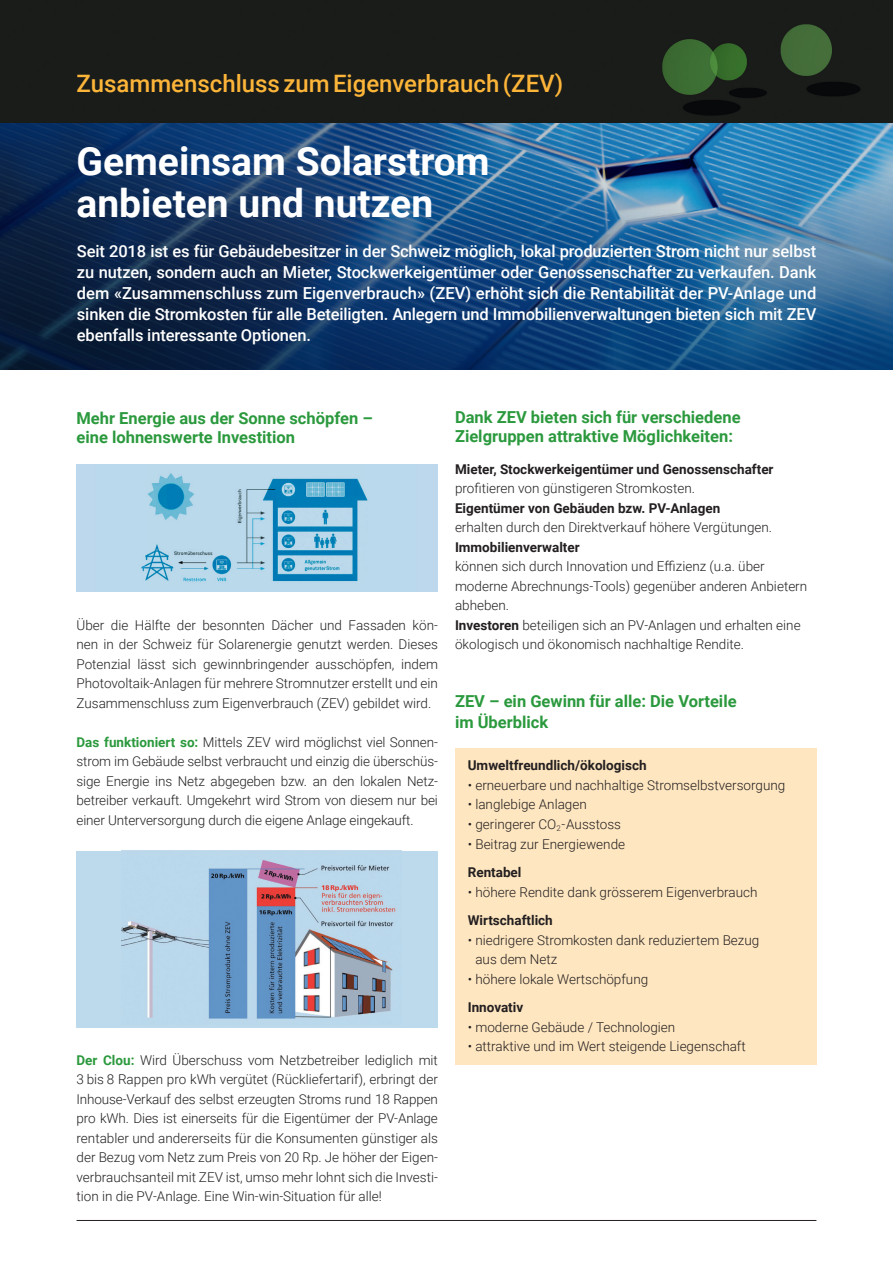
<style>
.page{position:relative;width:893px;height:1263px;background:#fff}
.page>*{position:absolute;margin:0;border:0;box-sizing:border-box;transform-origin:0 0}
.t1{font:700 39px "Roboto";color:#fff}
.t2{font:500 24px "Roboto";color:#fcb539}
.t3{font:500 16.5px/21px "Roboto";letter-spacing:-.01em;color:#fff;text-align:justify}
.t4{font:700 16.5px "Roboto";color:#2b993d}
.t5{font:300 13.5px/19.5px "Roboto";color:#231f20}
.t6{font:700 13.5px/19.5px "Roboto";color:#231f20}
.s1{font-weight:700;color:#2b993d}
.s2{font-weight:300}
.s3{font-weight:700}
</style>
<div class="page">
<div style="left:455px;top:748px;width:361px;height:317px;background:#fee6c0"></div>
<img style="left:681px;top:123px;width:212px;height:56px">
<hr style="left:77px;top:1220px;width:739px;height:1px;background:#231f20">
<div style="left:77px;top:851px;width:361px;height:176px;background:#bcdaec"></div>
<img style="left:122px;top:860px;width:274px;height:159px">
<img style="left:77px;top:464px;width:361px;height:127px">
<svg style="left:681px;top:179px;width:212px;height:191px;background:#3673a2"></svg>
<svg style="left:0;top:123px;width:681px;height:247px;background:#153f6f"></svg>
<div style="left:0;top:0;width:893px;height:123px;background:#1a1c1a"></div>
<p class="t2" style="left:77px;top:67px;width:488px">Zusammenschluss zum Eigenverbrauch (ZEV)</p>
<p class="t1" style="left:77px;top:134px;width:415px">Gemeinsam Solarstrom</p>
<p class="t1" style="left:77px;top:176px;width:358px">anbieten und nutzen</p>
<p class="t3" style="left:77px;top:240px;width:741px">Seit 2018 ist es für Gebäudebesitzer in der Schweiz möglich, lokal produzierten Strom nicht nur selbst zu nutzen, sondern auch an Mieter, Stockwerkeigentümer oder Genossenschafter zu verkaufen. Dank dem «Zusammenschluss zum Eigenverbrauch» (ZEV) erhöht sich die Rentabilität der PV-Anlage und sinken die Stromkosten für alle Beteiligten. Anlegern und Immobilienverwaltungen bieten sich mit ZEV ebenfalls interessante Optionen.</p>
<p class="t4" style="left:77px;top:406px;width:298px">Mehr Energie aus der Sonne schöpfen –</p>
<p class="t4" style="left:77px;top:426px;width:220px">eine lohnenswerte Investition</p>
<p class="t5" style="left:77px;top:615px;width:363px;text-align:justify">Über die Hälfte der besonnten Dächer und Fassaden kön&shy;nen in der Schweiz für Solarenergie genutzt werden. Dieses Potenzial lässt sich gewinnbringender ausschöpfen, indem Photovoltaik-Anlagen für mehrere Stromnutzer erstellt und ein Zusammenschluss zum Eigenverbrauch (ZEV) gebildet wird.</p>
<p class="t5" style="left:77px;top:732px;width:363px;text-align:justify"><span class="s1">Das funktioniert so:</span> Mittels ZEV wird möglichst viel Sonnen&shy;strom im Gebäude selbst verbraucht und einzig die überschüs&shy;sige Energie ins Netz abgegeben bzw. an den lokalen Netz&shy;betreiber verkauft. Umgekehrt wird Strom von diesem nur bei einer Unterversorgung durch die eigene Anlage eingekauft.</p>
<p class="t5" style="left:77px;top:1050px;width:363px;text-align:justify"><span class="s1">Der Clou:</span> Wird Überschuss vom Netzbetreiber lediglich mit 3 bis 8 Rappen pro kWh vergütet (Rückliefertarif), erbringt der Inhouse-Verkauf des selbst erzeugten Stroms rund 18 Rappen pro kWh. Dies ist einerseits für die Eigentümer der PV-Anlage rentabler und andererseits für die Konsumenten günstiger als der Bezug vom Netz zum Preis von 20 Rp. Je höher der Eigen&shy;verbrauchsanteil mit ZEV ist, umso mehr lohnt sich die Investi&shy;tion in die PV-Anlage. Eine Win-win-Situation für alle!</p>
<p class="t4" style="left:455px;top:405px;width:287px">Dank ZEV bieten sich für verschiedene</p>
<p class="t4" style="left:455px;top:425px;width:279px">Zielgruppen attraktive Möglichkeiten:</p>
<p class="t6" style="left:455px;top:459px;width:320px">Mieter, Stockwerkeigentümer und Genossenschafter <span class="s2">profitieren von günstigeren Stromkosten.</span></p>
<p class="t5" style="left:455px;top:498px;width:319px"><span class="s3">Eigentümer von Gebäuden bzw. PV-Anlagen<br></span>erhalten durch den Direktverkauf höhere Vergütungen.</p>
<p class="t5" style="left:455px;top:537px;width:354px"><span class="s3">Immobilienverwalter<br></span>können sich durch Innovation und Effizienz (u.a. über moderne Abrechnungs-Tools) gegenüber anderen Anbietern abheben.</p>
<p class="t5" style="left:455px;top:615px;width:347px"><span class="s3">Investoren</span> beteiligen sich an PV-Anlagen und erhalten eine ökologisch und ökonomisch nachhaltige Rendite.</p>
<p class="t4" style="left:455px;top:690px;width:283px">ZEV – ein Gewinn für alle: Die Vorteile</p>
<p class="t4" style="left:455px;top:711px;width:95px">im Überblick</p>
<p class="t6" style="left:468px;top:755px;width:180px">Umweltfreundlich/ökologisch</p>
<p class="t5" style="left:468px;top:775px;width:319px">• erneuerbare und nachhaltige Stromselbstversorgung</p>
<p class="t5" style="left:468px;top:794px;width:121px">• langlebige Anlagen</p>
<p class="t5" style="left:468px;top:814px;width:155px">• geringerer CO<sub>2</sub>-Ausstoss</p>
<p class="t5" style="left:468px;top:833px;width:159px">• Beitrag zur Energiewende</p>
<p class="t6" style="left:468px;top:862px;width:55px">Rentabel</p>
<p class="t5" style="left:468px;top:881px;width:291px">• höhere Rendite dank grösserem Eigenverbrauch</p>
<p class="t6" style="left:468px;top:910px;width:87px">Wirtschaftlich</p>
<p class="t5" style="left:475px;top:929px;width:285px;text-indent:-8px">• niedrigere Stromkosten dank reduziertem Bezug aus dem Netz</p>
<p class="t5" style="left:468px;top:968px;width:182px">• höhere lokale Wertschöpfung</p>
<p class="t6" style="left:468px;top:997px;width:57px">Innovativ</p>
<p class="t5" style="left:468px;top:1016px;width:209px">• moderne Gebäude / Technologien</p>
<p class="t5" style="left:468px;top:1036px;width:279px">• attraktive und im Wert steigende Liegenschaft</p>
</div>
